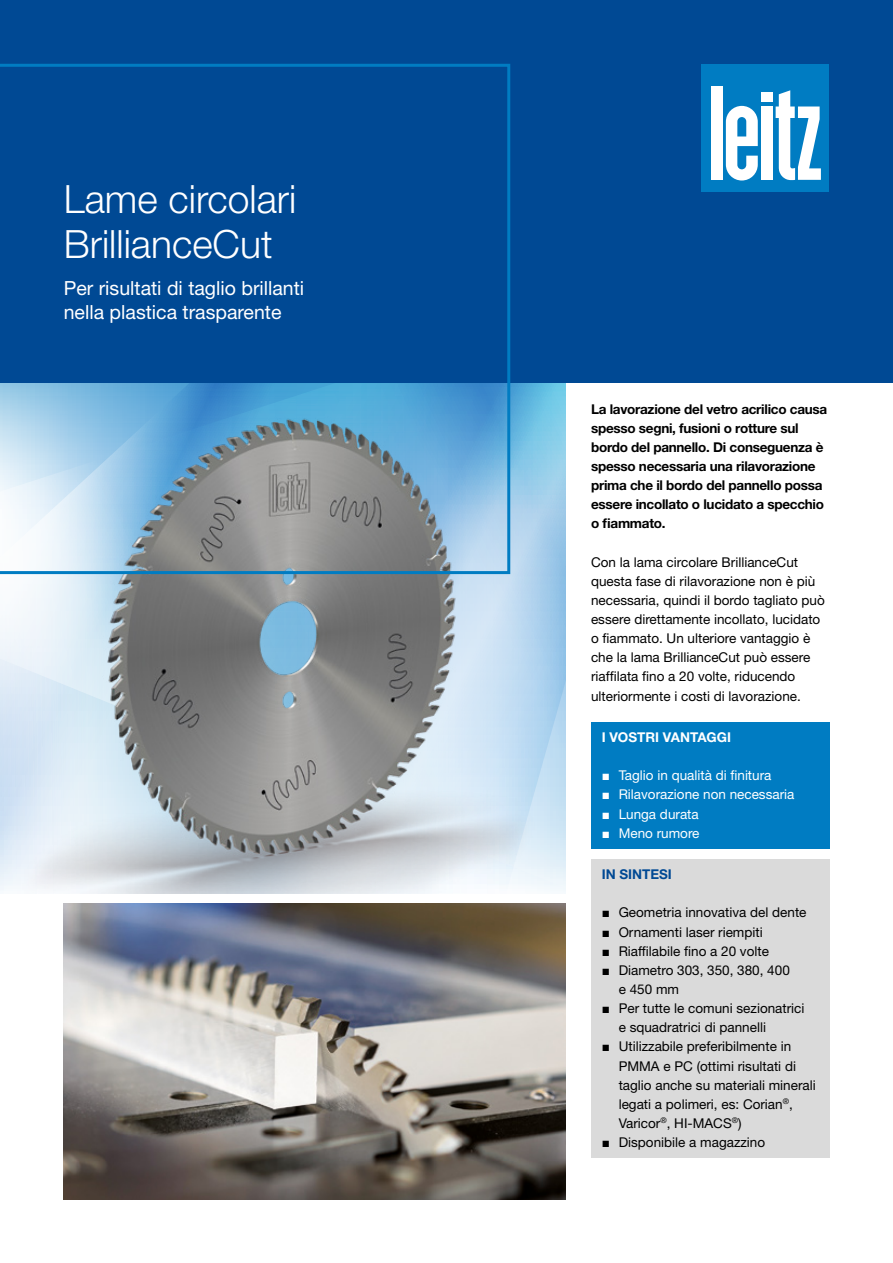
<style>
.page{position:relative;width:893px;height:1263px;background:#fff}
.page>*{position:absolute;margin:0;border:0;box-sizing:border-box;transform-origin:0 0}
.t1{font:300 39px/45px "Helvetica Neue LT Pro";color:#fff}
.t2{font:19.5px/24px "Helvetica Neue LT Pro";color:#fff}
.t3{font:13.5px/19.2px "Helvetica Neue LT Pro";color:#000}
.t4{font:700 13.5px/19.2px "Helvetica Neue LT Pro";letter-spacing:-.02em;color:#000}
.t5{font:13.5px "Helvetica Neue LT Pro";color:#fff}
.t6{font:700 13.5px "Helvetica Neue LT Pro";color:#fff}
.t7{font:700 13.5px "Helvetica Neue LT Pro";color:#004994}
.s1{font-family:"Arial"}
</style>
<div class="page">
<div style="left:0;top:0;width:893px;height:383px;background:#004994"></div>
<img style="left:0;top:383px;width:566px;height:510px">
<svg style="left:0;top:64px;width:510px;height:510px"></svg>
<img style="left:64px;top:904px;width:502px;height:295px">
<div style="left:702px;top:64px;width:127px;height:127px;background:#007cc2"></div>
<div style="left:761px;top:92px;width:11px;height:9px;background:#fff"></div>
<div style="left:761px;top:107px;width:11px;height:73px;background:#fff"></div>
<div style="left:711px;top:86px;width:12px;height:94px;background:#fff"></div>
<svg style="left:726px;top:106px;width:32px;height:74px"></svg>
<svg style="left:776px;top:90px;width:45px;height:90px"></svg>
<div style="left:591px;top:722px;width:238px;height:126px;background:#007cc2"></div>
<div style="left:591px;top:859px;width:238px;height:299px;background:#dadada"></div>
<h1 class="t1" style="left:64px;top:176px;width:234px">Lame circolari<br>BrillianceCut</h1>
<h2 class="t2" style="left:64px;top:276px;width:242px">Per risultati di taglio brillanti nella plastica trasparente</h2>
<p class="t4" style="left:591px;top:399px;width:238px">La lavorazione del vetro acrilico causa spesso segni, fusioni o rotture sul bordo del pannello. Di conseguenza è spesso necessaria una rilavorazione prima che il bordo del pannello possa essere incollato o lucidato a specchio o fiammato.</p>
<p class="t3" style="left:591px;top:552px;width:235px">Con la lama circolare BrillianceCut questa fase di rilavorazione non è più necessaria, quindi il bordo tagliato può essere direttamente incollato, lucidato o fiammato. Un ulteriore vantaggio è che la lama BrillianceCut può essere riaffilata fino a 20 volte, riducendo ulteriormente i costi di lavorazione.</p>
<p class="t6" style="left:602px;top:729px;width:131px">I VOSTRI VANTAGGI</p>
<p class="t5" style="left:602px;top:767px;width:171px"><span class="s1">■</span> Taglio in qualità di finitura</p>
<p class="t5" style="left:602px;top:787px;width:194px"><span class="s1">■</span> Rilavorazione non necessaria</p>
<p class="t5" style="left:602px;top:806px;width:99px"><span class="s1">■</span> Lunga durata</p>
<p class="t5" style="left:602px;top:825px;width:99px"><span class="s1">■</span> Meno rumore</p>
<p class="t7" style="left:602px;top:866px;width:72px">IN SINTESI</p>
<p class="t3" style="left:602px;top:903px;width:206px"><span class="s1">■</span> Geometria innovativa del dente</p>
<p class="t3" style="left:602px;top:922px;width:163px"><span class="s1">■</span> Ornamenti laser riempiti</p>
<p class="t3" style="left:602px;top:941px;width:169px"><span class="s1">■</span> Riaffilabile fino a 20 volte</p>
<p class="t3" style="left:619px;top:960px;width:173px;text-indent:-17px"><span class="s1">■</span> Diametro 303, 350, 380, 400 e 450 mm</p>
<p class="t3" style="left:619px;top:998px;width:187px;text-indent:-17px"><span class="s1">■</span> Per tutte le comuni sezionatrici e squadratrici di pannelli</p>
<p class="t3" style="left:619px;top:1037px;width:199px;text-indent:-17px"><span class="s1">■</span> Utilizzabile preferibilmente in<br>PMMA e PC (ottimi risultati di taglio anche su materiali minerali legati a polimeri, es: Corian<sup>®</sup>,<br>Varicor<sup>®</sup>, HI-MACS<sup>®</sup>)</p>
<p class="t3" style="left:602px;top:1132px;width:165px"><span class="s1">■</span> Disponibile a magazzino</p>
</div>
